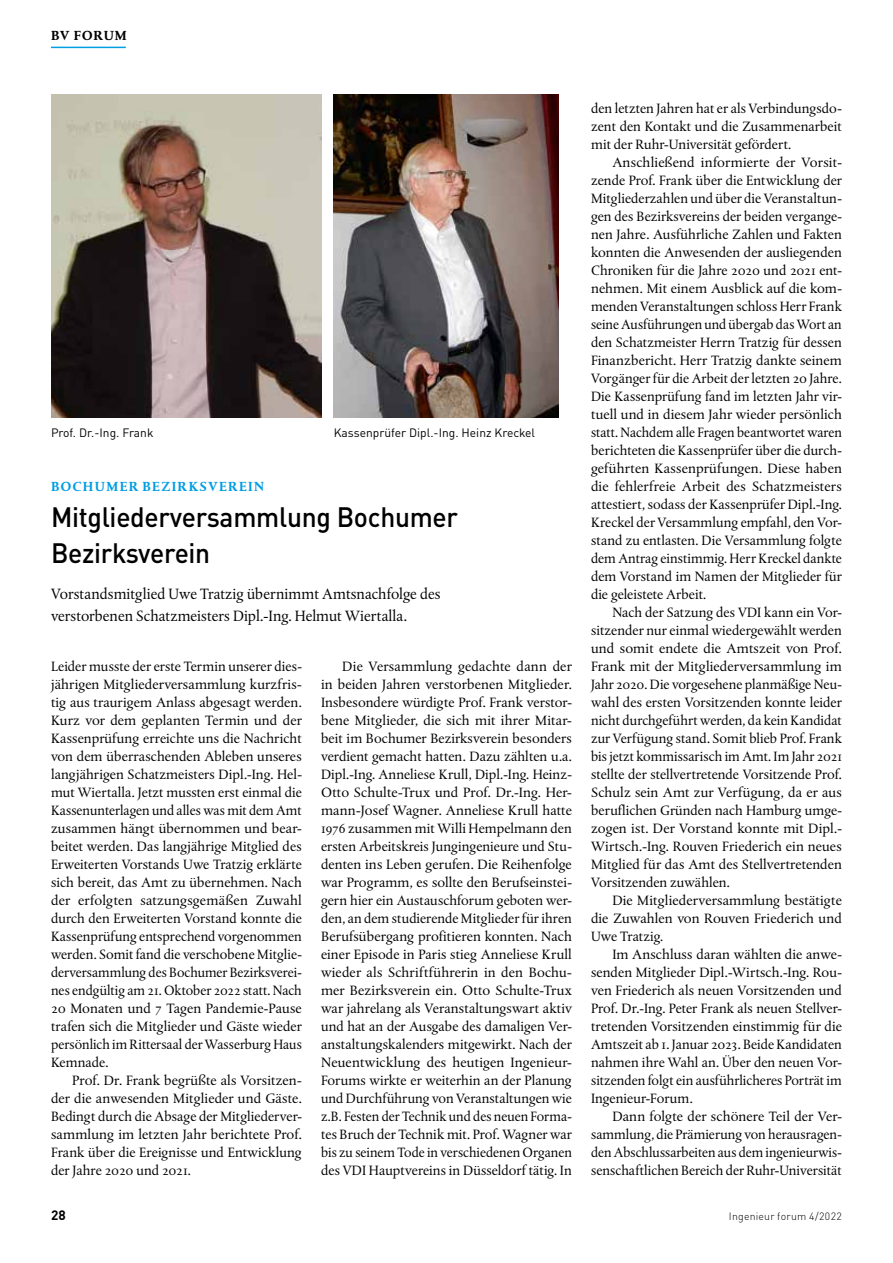
<style>
.page{position:relative;width:893px;height:1263px;background:#fff}
.page>*{position:absolute;margin:0;border:0;box-sizing:border-box;transform-origin:0 0}
.t1{font:500 27.75px/36px "DINOT";letter-spacing:-.01em;color:#000;scale:.95 1}
.t2{font:15.75px/22.5px "DTL Albertina ST";color:#000}
.t3{font:14.25px/18px "DTL Albertina ST";color:#000;text-align:justify}
.t4{font:700 13.5px "DTL Albertina T";letter-spacing:.09em;color:#009ee3}
.t5{font:700 13.5px "DTL Albertina T";letter-spacing:.055em;color:#000}
.t6{font:700 13.5px "DINOT";color:#000}
.t7{font:12px "DINOT";color:#000}
.t8{font:300 10.5px "DINOT";letter-spacing:.02em;color:#000}
</style>
<div class="page">
<hr style="left:51px;top:47px;width:75px;height:1px;background:#009ee3">
<img style="left:51px;top:95px;width:270px;height:322px">
<img style="left:334px;top:95px;width:224px;height:322px">
<p class="t5" style="left:51px;top:27px;width:77px">BV FORUM</p>
<p class="t7" style="left:51px;top:425px;width:104px">Prof. Dr.-Ing. Frank</p>
<p class="t7" style="left:334px;top:425px;width:203px">Kassenprüfer Dipl.-Ing. Heinz Kreckel</p>
<p class="t4" style="left:51px;top:477px;width:215px">BOCHUMER BEZIRKSVEREIN</p>
<h1 class="t1" style="left:51px;top:498px;width:430px">Mitgliederversammlung Bochumer<br>Bezirksverein</h1>
<p class="t2" style="left:51px;top:582px;width:391px">Vorstandsmitglied Uwe Tratzig übernimmt Amtsnachfolge des verstorbenen Schatzmeisters Dipl.-Ing. Helmut Wiertalla.</p>
<p class="t3" style="left:51px;top:657px;width:252px">Leider musste der erste Termin unserer dies&shy;jährigen Mitgliederversammlung kurzfris&shy;tig aus traurigem Anlass abgesagt werden.<br>Kurz vor dem geplanten Termin und der Kassenprüfung erreichte uns die Nachricht von dem überraschenden Ableben unseres langjährigen Schatzmeisters Dipl.-Ing. Hel&shy;mut Wiertalla. Jetzt mussten erst einmal die Kassenunterlagen und alles was mit dem Amt zusammen hängt übernommen und bear&shy;beitet werden. Das langjährige Mitglied des Erweiterten Vorstands Uwe Tratzig erklärte sich bereit, das Amt zu übernehmen. Nach der erfolgten satzungsgemäßen Zuwahl durch den Erweiterten Vorstand konnte die Kassenprüfung entsprechend vorgenommen werden. Somit fand die verschobene Mitglie&shy;derversammlung des Bochumer Bezirksverei&shy;nes endgültig am 21. Oktober 2022 statt. Nach 20 Monaten und 7 Tagen Pandemie-Pause trafen sich die Mitglieder und Gäste wieder persönlich im Rittersaal der Wasserburg Haus Kemnade.</p>
<p class="t3" style="left:51px;top:1071px;width:252px;text-indent:21px">Prof. Dr. Frank begrüßte als Vorsitzen&shy;der die anwesenden Mitglieder und Gäste.<br>Bedingt durch die Absage der Mitgliederver&shy;sammlung im letzten Jahr berichtete Prof.<br>Frank über die Ereignisse und Entwicklung der Jahre 2020 und 2021.</p>
<p class="t3" style="left:321px;top:657px;width:252px;text-indent:21px">Die Versammlung gedachte dann der in beiden Jahren verstorbenen Mitglieder.<br>Insbesondere würdigte Prof. Frank verstor&shy;bene Mitglieder, die sich mit ihrer Mitar&shy;beit im Bochumer Bezirksverein besonders verdient gemacht hatten. Dazu zählten u.a.<br>Dipl.-Ing. Anneliese Krull, Dipl.-Ing. Heinz-Otto Schulte-Trux und Prof. Dr.-Ing. Her&shy;mann-Josef Wagner. Anneliese Krull hatte 1976 zusammen mit Willi Hempelmann den ersten Arbeitskreis Jungingenieure und Stu&shy;denten ins Leben gerufen. Die Reihenfolge war Programm, es sollte den Berufseinstei&shy;gern hier ein Austauschforum geboten wer&shy;den, an dem studierende Mitglieder für ihren Berufsübergang profitieren konnten. Nach einer Episode in Paris stieg Anneliese Krull wieder als Schriftführerin in den Bochu&shy;mer Bezirksverein ein. Otto Schulte-Trux war jahrelang als Veranstaltungswart aktiv und hat an der Ausgabe des damaligen Ver&shy;anstaltungskalenders mitgewirkt. Nach der Neuentwicklung des heutigen Ingenieur-Forums wirkte er weiterhin an der Planung und Durchführung von Veranstaltungen wie z.B. Festen der Technik und des neuen Forma&shy;tes Bruch der Technik mit. Prof. Wagner war bis zu seinem Tode in verschiedenen Organen des VDI Hauptvereins in Düsseldorf tätig. In</p>
<p class="t3" style="left:591px;top:99px;width:252px">den letzten Jahren hat er als Verbindungsdo&shy;zent den Kontakt und die Zusammenarbeit mit der Ruhr-Universität gefördert.</p>
<p class="t3" style="left:591px;top:153px;width:252px;text-indent:21px">Anschließend informierte der Vorsit&shy;zende Prof. Frank über die Entwicklung der Mitgliederzahlen und über die Veranstaltun&shy;gen des Bezirksvereins der beiden vergange&shy;nen Jahre. Ausführliche Zahlen und Fakten konnten die Anwesenden der ausliegenden Chroniken für die Jahre 2020 und 2021 ent&shy;nehmen. Mit einem Ausblick auf die kom&shy;menden Veranstaltungen schloss Herr Frank seine Ausführungen und übergab das Wort an den Schatzmeister Herrn Tratzig für dessen Finanzbericht. Herr Tratzig dankte seinem Vorgänger für die Arbeit der letzten 20 Jahre.<br>Die Kassenprüfung fand im letzten Jahr vir&shy;tuell und in diesem Jahr wieder persönlich statt. Nachdem alle Fragen beantwortet waren berichteten die Kassenprüfer über die durch&shy;geführten Kassenprüfungen. Diese haben die fehlerfreie Arbeit des Schatzmeisters attestiert, sodass der Kassenprüfer Dipl.-Ing.<br>Kreckel der Versammlung empfahl, den Vor&shy;stand zu entlasten. Die Versammlung folgte dem Antrag einstimmig. Herr Kreckel dankte dem Vorstand im Namen der Mitglieder für die geleistete Arbeit.</p>
<p class="t3" style="left:591px;top:603px;width:252px;text-indent:21px">Nach der Satzung des VDI kann ein Vor&shy;sitzender nur einmal wiedergewählt werden und somit endete die Amtszeit von Prof.<br>Frank mit der Mitgliederversammlung im Jahr 2020. Die vorgesehene planmäßige Neu&shy;wahl des ersten Vorsitzenden konnte leider nicht durchgeführt werden, da kein Kandidat zur Verfügung stand. Somit blieb Prof. Frank bis jetzt kommissarisch im Amt. Im Jahr 2021 stellte der stellvertretende Vorsitzende Prof.<br>Schulz sein Amt zur Verfügung, da er aus beruflichen Gründen nach Hamburg umge&shy;zogen ist. Der Vorstand konnte mit Dipl.- Wirtsch.-Ing. Rouven Friederich ein neues Mitglied für das Amt des Stellvertretenden Vorsitzenden zuwählen.</p>
<p class="t3" style="left:591px;top:891px;width:252px;text-indent:21px">Die Mitgliederversammlung bestätigte die Zuwahlen von Rouven Friederich und Uwe Tratzig.</p>
<p class="t3" style="left:591px;top:945px;width:252px;text-indent:21px">Im Anschluss daran wählten die anwe&shy;senden Mitglieder Dipl.-Wirtsch.-Ing. Rou&shy;ven Friederich als neuen Vorsitzenden und Prof. Dr.-Ing. Peter Frank als neuen Stellver&shy;tretenden Vorsitzenden einstimmig für die Amtszeit ab 1. Januar 2023. Beide Kandidaten nahmen ihre Wahl an. Über den neuen Vor&shy;sitzenden folgt ein ausführlicheres Porträt im Ingenieur-Forum.</p>
<p class="t3" style="left:591px;top:1107px;width:252px;text-indent:21px">Dann folgte der schönere Teil der Ver&shy;sammlung, die Prämierung von herausragen&shy;den Abschlussarbeiten aus dem ingenieurwis&shy;senschaftlichen Bereich der Ruhr-Universität</p>
<p class="t6" style="left:51px;top:1207px;width:16px">28</p>
<p class="t8" style="left:729px;top:1210px;width:114px">Ingenieur forum 4/2022</p>
</div>
